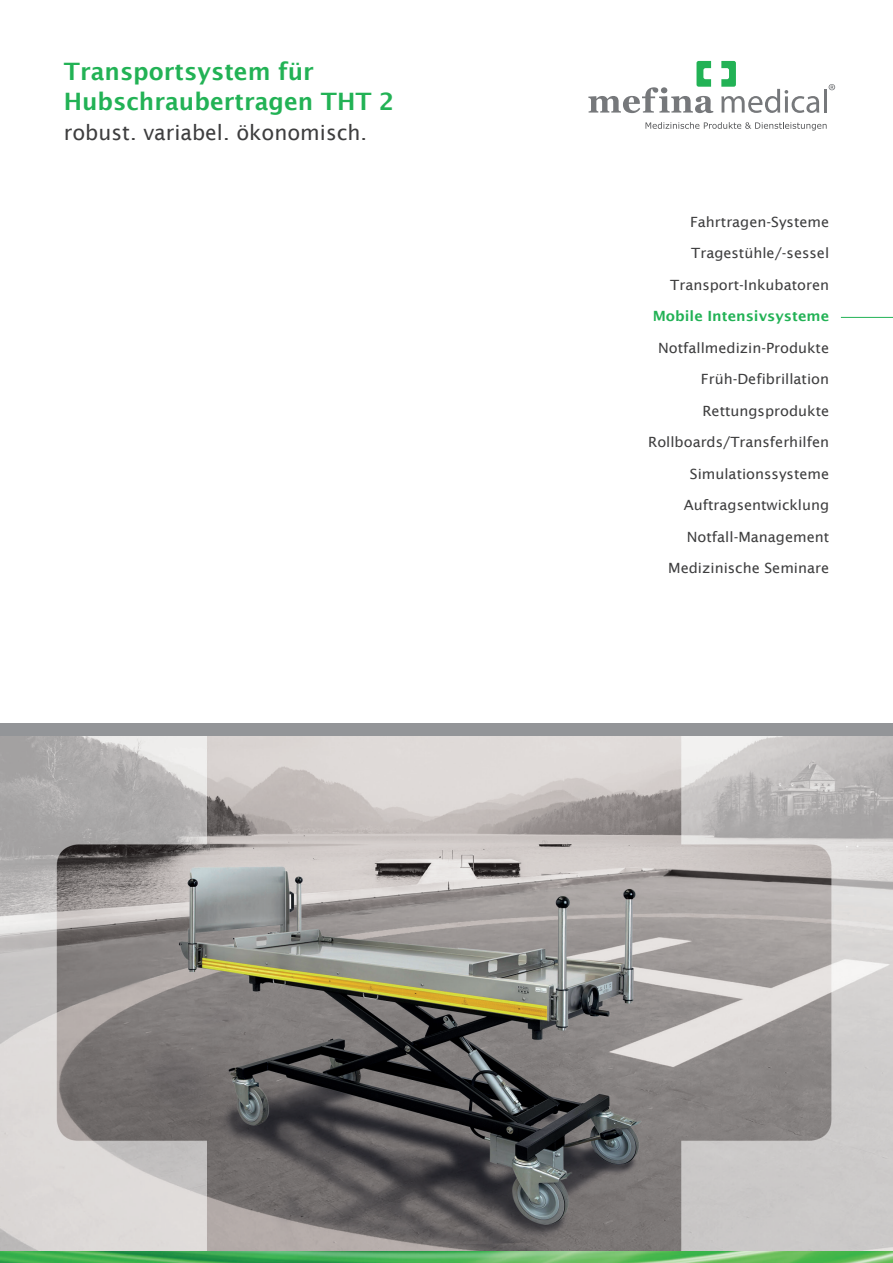
<style>
.page{position:relative;width:893px;height:1263px;background:#fff}
.page>*{position:absolute;margin:0;border:0;box-sizing:border-box;transform-origin:0 0}
.t1{font:600 24px/30px "Lucida Sans";color:#22b255}
.t2{font:21px "Lucida Sans";color:#3e3e3f}
.t3{font:14.1px "Lucida Sans";color:#3e3e3f}
.t4{font:600 14.1px "Lucida Sans";color:#22b255}
</style>
<div class="page">
<svg style="left:645px;top:122px;width:182px;height:9px"></svg>
<hr style="left:824px;top:89px;width:3px;height:24px;background:#76787b">
<svg style="left:829px;top:84px;width:6px;height:6px"></svg>
<svg style="left:721px;top:61px;width:98px;height:52px"></svg>
<svg style="left:588px;top:61px;width:125px;height:52px"></svg>
<img style="left:0;top:736px;width:893px;height:527px">
<hr style="left:841px;top:317px;width:52px;height:1px;background:#22b255">
<div style="left:0;top:723px;width:893px;height:13px;background:#939598"></div>
<h1 class="t1" style="left:64px;top:56px;width:332px">Transportsystem für<br>Hubschraubertragen THT 2</h1>
<h2 class="t2" style="left:64px;top:121px;width:305px">robust. variabel. ökonomisch.</h2>
<p class="t3" style="left:690px;top:214px;width:141px">Fahrtragen-Systeme</p>
<p class="t3" style="left:691px;top:245px;width:139px">Tragestühle/-sessel</p>
<p class="t3" style="left:670px;top:277px;width:160px">Transport-Inkubatoren</p>
<p class="t4" style="left:653px;top:308px;width:178px">Mobile Intensivsysteme</p>
<p class="t3" style="left:658px;top:340px;width:173px">Notfallmedizin-Produkte</p>
<p class="t3" style="left:701px;top:371px;width:130px">Früh-Defibrillation</p>
<p class="t3" style="left:702px;top:403px;width:128px">Rettungsprodukte</p>
<p class="t3" style="left:648px;top:434px;width:183px">Rollboards/Transferhilfen</p>
<p class="t3" style="left:690px;top:466px;width:141px">Simulationssysteme</p>
<p class="t3" style="left:684px;top:497px;width:147px">Auftragsentwicklung</p>
<p class="t3" style="left:687px;top:529px;width:144px">Notfall-Management</p>
<p class="t3" style="left:668px;top:560px;width:162px">Medizinische Seminare</p>
</div>
